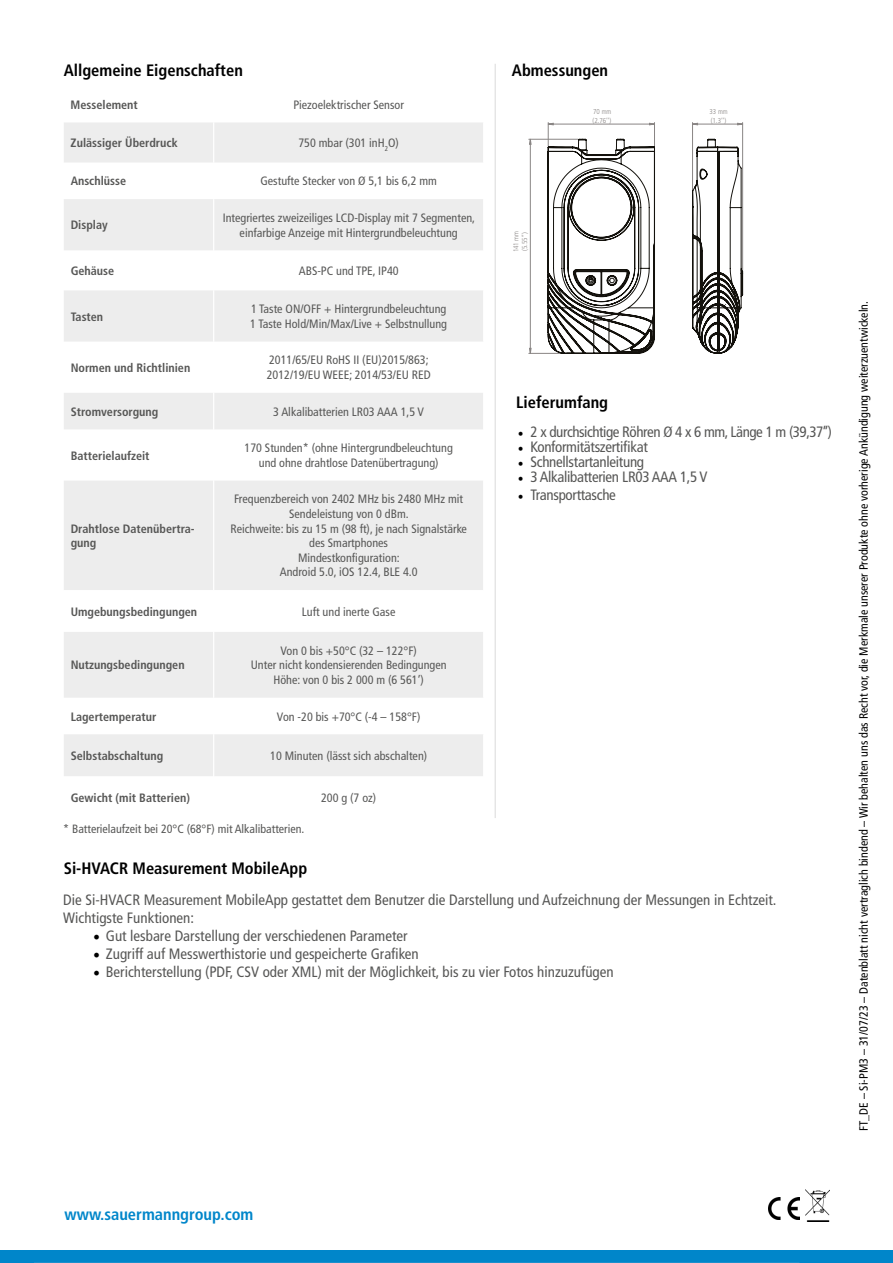
<style>
.page{position:relative;width:893px;height:1263px;background:#fff}
.page>*{position:absolute;margin:0;border:0;box-sizing:border-box;transform-origin:0 0}
.t1{font:700 condensed 16.5px "Frutiger LT Std";color:#000}
.t2{font:700 condensed 16.5px "Frutiger LT Std";color:#0086ca}
.t3{font:condensed 15px/18px "Frutiger LT Std";color:#575756}
.t4{font:condensed 15px "Frutiger LT Std";letter-spacing:-.02em;color:#575756}
.t5{font:condensed 15px "Frutiger LT Std";letter-spacing:-.03em;color:#575756}
.t6{font:condensed 12.15px/14.5px "Frutiger LT Std";color:#575756;text-align:center}
.t7{font:700 condensed 12.15px/14.5px "Frutiger LT Std";color:#575756}
.t8{font:condensed 12px "Frutiger LT Std";color:#000}
.t9{font:condensed 12px "Frutiger LT Std";color:#575756}
.t10{font:300 condensed 7.05px/8.4px "Frutiger LT Std";color:#898584}
.s1{font-family:"Minion Pro";font-stretch:normal;color:#000}
.s2{font-family:"Minion Pro";font-stretch:normal;font-size:18px;color:#000}
</style>
<div class="page">
<div style="left:0;top:1251px;width:893px;height:12px;background:#0086ca"></div>
<hr style="left:34px;top:1262px;width:765px;height:1px;background:#dadada">
<svg style="left:64px;top:123px;width:419px;height:653px;fill:#ededed"></svg>
<hr style="left:213px;top:122px;width:1px;height:41px;background:#fff">
<hr style="left:213px;top:163px;width:1px;height:36px;background:#fff">
<hr style="left:213px;top:199px;width:1px;height:51px;background:#fff">
<hr style="left:213px;top:250px;width:1px;height:40px;background:#fff">
<hr style="left:213px;top:290px;width:1px;height:52px;background:#fff">
<hr style="left:213px;top:342px;width:1px;height:51px;background:#fff">
<hr style="left:213px;top:393px;width:1px;height:36px;background:#fff">
<hr style="left:213px;top:429px;width:1px;height:52px;background:#fff">
<hr style="left:213px;top:481px;width:1px;height:109px;background:#fff">
<hr style="left:213px;top:590px;width:1px;height:42px;background:#fff">
<hr style="left:213px;top:632px;width:1px;height:66px;background:#fff">
<hr style="left:213px;top:698px;width:1px;height:36px;background:#fff">
<hr style="left:213px;top:734px;width:1px;height:42px;background:#fff">
<hr style="left:495px;top:64px;width:1px;height:754px;background:#dadada">
<img style="left:768px;top:1197px;width:32px;height:23px">
<img style="left:806px;top:1189px;width:24px;height:33px">
<hr style="left:692px;top:124px;width:51px;height:1px;background:#898584">
<hr style="left:692px;top:123px;width:1px;height:67px;background:#898584">
<hr style="left:742px;top:123px;width:1px;height:147px;background:#898584">
<hr style="left:530px;top:139px;width:1px;height:214px;background:#898584">
<hr style="left:529px;top:353px;width:63px;height:1px;background:#898584">
<hr style="left:529px;top:139px;width:49px;height:1px;background:#898584">
<svg style="left:548px;top:123px;width:107px;height:231px"></svg>
<svg style="left:692px;top:139px;width:51px;height:215px"></svg>
<h1 class="t1" style="left:64px;top:61px;width:181px">Allgemeine Eigenschaften</h1>
<h1 class="t1" style="left:512px;top:61px;width:98px">Abmessungen</h1>
<p class="t7" style="left:71px;top:97px;width:69px">Messelement</p>
<p class="t6" style="left:293px;top:97px;width:112px">Piezoelektrischer Sensor</p>
<p class="t7" style="left:71px;top:136px;width:109px">Zulässiger Überdruck</p>
<p class="t6" style="left:298px;top:136px;width:102px">750 mbar (301 inH<sub>2</sub>O)</p>
<p class="t7" style="left:71px;top:174px;width:57px">Anschlüsse</p>
<p class="t6" style="left:260px;top:174px;width:178px">Gestufte Stecker von Ø 5,1 bis 6,2 mm</p>
<p class="t7" style="left:71px;top:218px;width:39px">Display</p>
<p class="t6" style="left:223px;top:211px;width:254px">Integriertes zweizeiliges LCD-Display mit 7 Segmenten, einfarbige Anzeige mit Hintergrundbeleuchtung</p>
<p class="t7" style="left:71px;top:263px;width:45px">Gehäuse</p>
<p class="t6" style="left:299px;top:263px;width:101px">ABS-PC und TPE, IP40</p>
<p class="t7" style="left:71px;top:309px;width:34px">Tasten</p>
<p class="t6" style="left:250px;top:302px;width:198px;text-align:left">1 Taste ON/OFF + Hintergrundbeleuchtung<br>1 Taste Hold/Min/Max/Live + Selbstnullung</p>
<p class="t7" style="left:71px;top:360px;width:121px">Normen und Richtlinien</p>
<p class="t6" style="left:267px;top:353px;width:166px;text-align:left">2011/65/EU RoHS II (EU)2015/863;<br>2012/19/EU WEEE; 2014/53/EU RED</p>
<p class="t7" style="left:71px;top:404px;width:89px">Stromversorgung</p>
<p class="t6" style="left:273px;top:404px;width:152px">3 Alkalibatterien LR03 AAA 1,5 V</p>
<p class="t7" style="left:71px;top:448px;width:80px">Batterielaufzeit</p>
<p class="t6" style="left:245px;top:441px;width:210px">170 Stunden* (ohne Hintergrundbeleuchtung und ohne drahtlose Datenübertragung)</p>
<p class="t7" style="left:71px;top:521px;width:126px">Drahtlose Datenübertra&shy;gung</p>
<p class="t6" style="left:230px;top:492px;width:238px">Frequenzbereich von 2402 MHz bis 2480 MHz mit<br>Sendeleistung von 0 dBm.<br>Reichweite: bis zu 15 m (98 ft), je nach Signalstärke des Smartphones<br>Mindestkonfiguration:<br>Android 5.0, iOS 12.4, BLE 4.0</p>
<p class="t7" style="left:71px;top:604px;width:128px">Umgebungsbedingungen</p>
<p class="t6" style="left:302px;top:604px;width:95px">Luft und inerte Gase</p>
<p class="t7" style="left:71px;top:658px;width:115px">Nutzungsbedingungen</p>
<p class="t6" style="left:251px;top:643px;width:197px">Von 0 bis +50°C (32 – 122°F)<br>Unter nicht kondensierenden Bedingungen<br>Höhe: von 0 bis 2 000 m (6 561’)</p>
<p class="t7" style="left:71px;top:709px;width:87px">Lagertemperatur</p>
<p class="t6" style="left:277px;top:709px;width:145px">Von -20 bis +70°C (-4 – 158°F)</p>
<p class="t7" style="left:71px;top:748px;width:94px">Selbstabschaltung</p>
<p class="t6" style="left:270px;top:748px;width:159px">10 Minuten (lässt sich abschalten)</p>
<p class="t7" style="left:71px;top:790px;width:121px">Gewicht (mit Batterien)</p>
<p class="t6" style="left:321px;top:790px;width:57px">200 g (7 oz)</p>
<p class="t9" style="left:63px;top:821px;width:243px">* Batterielaufzeit bei 20°C (68°F) mit Alkalibatterien.</p>
<p class="t10" style="left:512px;top:252px;width:23px;rotate:-90deg">141 mm (5.55’’)</p>
<p class="t10" style="left:592px;top:108px;width:20px">70 mm (2.76’’)</p>
<p class="t10" style="left:709px;top:108px;width:20px">33 mm (1.3’’)</p>
<h1 class="t1" style="left:516px;top:392px;width:93px">Lieferumfang</h1>
<p class="t5" style="left:518px;top:423px;width:316px"><span class="s1">•</span> 2 x durchsichtige Röhren Ø 4 x 6 mm, Länge 1 m (39,37’’)</p>
<p class="t4" style="left:518px;top:438px;width:132px"><span class="s1">•</span> Konformitätszertifikat</p>
<p class="t4" style="left:518px;top:453px;width:128px"><span class="s1">•</span> Schnellstartanleitung</p>
<p class="t4" style="left:518px;top:468px;width:191px"><span class="s1">•</span> 3 Alkalibatterien LR03 AAA 1,5 V</p>
<p class="t4" style="left:518px;top:486px;width:100px"><span class="s1">•</span> Transporttasche</p>
<h1 class="t1" style="left:64px;top:859px;width:245px">Si-HVACR Measurement MobileApp</h1>
<p class="t3" style="left:63px;top:891px;width:715px">Die Si-HVACR Measurement MobileApp gestattet dem Benutzer die Darstellung und Aufzeichnung der Messungen in Echtzeit.<br>Wichtigste Funktionen:</p>
<p class="t3" style="left:93px;top:927px;width:316px"><span class="s2">•</span> Gut lesbare Darstellung der verschiedenen Parameter</p>
<p class="t3" style="left:93px;top:945px;width:327px"><span class="s2">•</span> Zugriff auf Messwerthistorie und gespeicherte Grafiken</p>
<p class="t3" style="left:93px;top:963px;width:522px"><span class="s2">•</span> Berichterstellung (PDF, CSV oder XML) mit der Möglichkeit, bis zu vier Fotos hinzuzufügen</p>
<p class="t8" style="left:857px;top:1131px;width:831px;rotate:-90deg">FT_DE – Si-PM3 – 31/07/23 – Datenblatt nicht vertraglich bindend – Wir behalten uns das Recht vor, die Merkmale unserer Produkte ohne vorherige Ankündigung weiterzuentwickeln.</p>
<h1 class="t2" style="left:65px;top:1204px;width:190px">www.sauermanngroup.com</h1>
</div>
